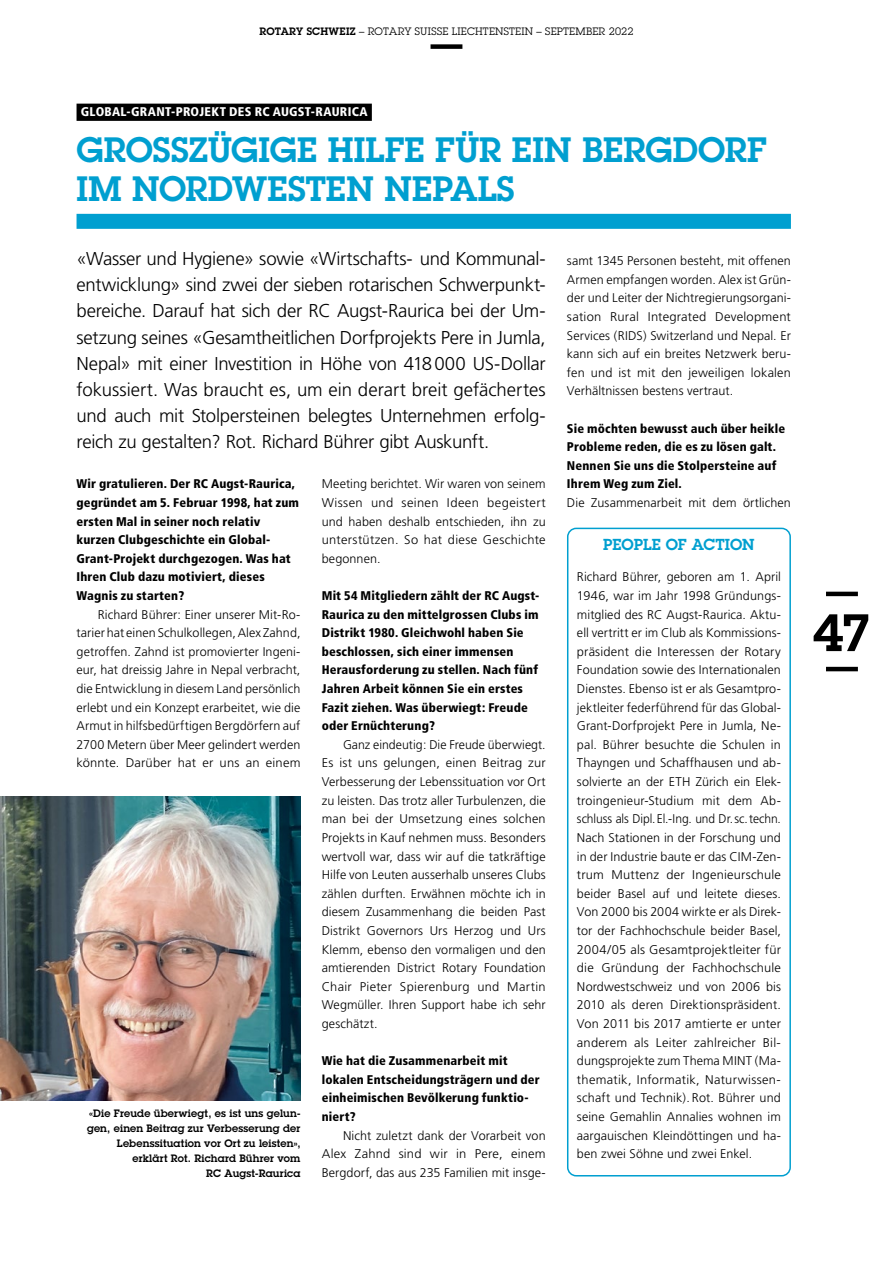
<style>
.page{position:relative;width:893px;height:1263px;background:#fff}
.page>*{position:absolute;margin:0;border:0;box-sizing:border-box;transform-origin:0 0}
.t1{font:600 51.45px "Lubalin Graph";color:#000}
.t2{font:600 34.5px/39px "Lubalin Graph";color:#009fd0}
.t3{font:300 18.6px/26.1px "Frutiger";letter-spacing:-.02em;color:#000;text-align:justify}
.t4{font:600 15.6px "Lubalin Graph";color:#009fd0}
.t5{font:300 12.6px/18.6px "Frutiger";letter-spacing:.01em;color:#000;text-align:justify}
.t6{font:900 condensed 12.6px/18.6px "Frutiger";letter-spacing:.01em;color:#000}
.t7{font:900 condensed 12.6px "Frutiger";letter-spacing:.02em;color:#fff}
.t8{font:600 10.5px/15px "Lubalin Graph";letter-spacing:.015em;color:#000;text-align:right}
.t9{font:10.5px "Lubalin Graph";letter-spacing:.025em;color:#000}
.s1{font-weight:600}
</style>
<div class="page">
<hr style="left:826px;top:667px;width:32px;height:4px;background:#000">
<hr style="left:826px;top:592px;width:32px;height:4px;background:#000">
<div style="left:431px;top:44px;width:31px;height:5px;background:#000"></div>
<div style="left:77px;top:104px;width:295px;height:17px;background:#000"></div>
<div style="left:77px;top:214px;width:714px;height:15px;background:#009fd0"></div>
<img style="left:0;top:796px;width:300px;height:305px">
<div style="left:567px;top:528px;width:224px;height:648px;border:2px solid #009fd0;border-radius:9px"></div>
<p class="t9" style="left:259px;top:25px;width:375px"><span class="s1">ROTARY SCHWEIZ</span> – ROTARY SUISSE LIECHTENSTEIN – SEPTEMBER 2022</p>
<p class="t7" style="left:81px;top:104px;width:288px">GLOBAL-GRANT-PROJEKT DES RC AUGST-RAURICA</p>
<h2 class="t2" style="left:77px;top:130px;width:692px">GROSSZÜGIGE HILFE FÜR EIN BERGDORF<br>IM NORDWESTEN NEPALS</h2>
<p class="t3" style="left:77px;top:246px;width:471px">«Wasser und Hygiene» sowie «Wirtschafts- und Kommunal&shy;entwicklung» sind zwei der sieben rotarischen Schwerpunkt&shy;bereiche. Darauf hat sich der RC Augst-Raurica bei der Um&shy;setzung seines «Gesamtheitlichen Dorfprojekts Pere in Jumla, Nepal» mit einer Investition in Höhe von 418000 US-Dollar fokussiert. Was braucht es, um ein derart breit gefächertes und auch mit Stolpersteinen belegtes Unternehmen erfolg&shy;reich zu gestalten? Rot. Richard Bührer gibt Auskunft.</p>
<p class="t6" style="left:77px;top:475px;width:224px">Wir gratulieren. Der RC Augst-Raurica, gegründet am 5. Februar 1998, hat zum ersten Mal in seiner noch relativ kurzen Clubgeschichte ein Global-Grant-Projekt durchgezogen. Was hat Ihren Club dazu motiviert, dieses Wagnis zu starten?</p>
<p class="t5" style="left:77px;top:605px;width:225px;text-indent:21px">Richard Bührer: Einer unserer Mit-Ro&shy;tarier hat einen Schulkollegen, Alex Zahnd, getroffen. Zahnd ist promovierter Ingeni&shy;eur, hat dreissig Jahre in Nepal verbracht, die Entwicklung in diesem Land persönlich erlebt und ein Konzept erarbeitet, wie die Armut in hilfsbedürftigen Bergdörfern auf 2700 Metern über Meer gelindert werden könnte. Darüber hat er uns an einem</p>
<p class="t5" style="left:322px;top:475px;width:225px">Meeting berichtet. Wir waren von seinem Wissen und seinen Ideen begeistert und haben deshalb entschieden, ihn zu unterstützen. So hat diese Geschichte begonnen.</p>
<p class="t6" style="left:322px;top:586px;width:219px">Mit 54 Mitgliedern zählt der RC Augst-Raurica zu den mittelgrossen Clubs im Distrikt 1980. Gleichwohl haben Sie beschlossen, sich einer immensen Herausforderung zu stellen. Nach fünf Jahren Arbeit können Sie ein erstes Fazit ziehen. Was überwiegt: Freude oder Ernüchterung?</p>
<p class="t5" style="left:322px;top:735px;width:225px;text-indent:21px">Ganz eindeutig: Die Freude überwiegt.<br>Es ist uns gelungen, einen Beitrag zur Verbesserung der Lebenssituation vor Ort zu leisten. Das trotz aller Turbulenzen, die man bei der Umsetzung eines solchen Projekts in Kauf nehmen muss. Besonders wertvoll war, dass wir auf die tatkräftige Hilfe von Leuten ausserhalb unseres Clubs zählen durften. Erwähnen möchte ich in diesem Zusammenhang die beiden Past Distrikt Governors Urs Herzog und Urs Klemm, ebenso den vormaligen und den amtierenden District Rotary Foundation Chair Pieter Spierenburg und Martin Wegmüller. Ihren Support habe ich sehr geschätzt.</p>
<p class="t6" style="left:322px;top:1051px;width:220px">Wie hat die Zusammenarbeit mit lokalen Entscheidungsträgern und der einheimischen Bevölkerung funktio&shy;niert?</p>
<p class="t5" style="left:322px;top:1126px;width:225px;text-indent:21px">Nicht zuletzt dank der Vorarbeit von Alex Zahnd sind wir in Pere, einem Bergdorf, das aus 235 Familien mit insge-</p>
<p class="t8" style="left:87px;top:1106px;width:215px">«Die Freude überwiegt, es ist uns gelun&shy;gen, einen Beitrag zur Verbesserung der Lebenssituation vor Ort zu leisten», erklärt Rot. Richard Bührer vom<br>RC Augst-Raurica</p>
<p class="t5" style="left:567px;top:252px;width:225px">samt 1345 Personen besteht, mit offenen Armen empfangen worden. Alex ist Grün&shy;der und Leiter der Nichtregierungsorgani&shy;sation Rural Integrated Development Services (RIDS) Switzerland und Nepal. Er kann sich auf ein breites Netzwerk beru&shy;fen und ist mit den jeweiligen lokalen Verhältnissen bestens vertraut.</p>
<p class="t6" style="left:567px;top:419px;width:220px">Sie möchten bewusst auch über heikle<br>Probleme reden, die es zu lösen galt.<br>Nennen Sie uns die Stolpersteine auf<br>Ihrem Weg zum Ziel.</p>
<p class="t5" style="left:567px;top:494px;width:225px">Die Zusammenarbeit mit dem örtlichen</p>
<p class="t4" style="left:603px;top:534px;width:153px">PEOPLE OF ACTION</p>
<p class="t5" style="left:577px;top:568px;width:205px">Richard Bührer, geboren am 1. April 1946, war im Jahr 1998 Gründungs&shy;mitglied des RC Augst-Raurica. Aktu&shy;ell vertritt er im Club als Kommissions&shy;präsident die Interessen der Rotary Foundation sowie des Internationalen Dienstes. Ebenso ist er als Gesamtpro&shy;jektleiter federführend für das Global-Grant-Dorfprojekt Pere in Jumla, Ne&shy;pal. Bührer besuchte die Schulen in Thayngen und Schaffhausen und ab&shy;solvierte an der ETH Zürich ein Elek&shy;troingenieur-Studium mit dem Ab&shy;schluss als Dipl.El.-Ing. und Dr.sc.techn.<br>Nach Stationen in der Forschung und in der Industrie baute er das CIM-Zen&shy;trum Muttenz der Ingenieurschule beider Basel auf und leitete dieses.<br>Von 2000 bis 2004 wirkte er als Direk&shy;tor der Fachhochschule beider Basel, 2004/05 als Gesamtprojektleiter für die Gründung der Fachhochschule Nordwestschweiz und von 2006 bis 2010 als deren Direktionspräsident.<br>Von 2011 bis 2017 amtierte er unter anderem als Leiter zahlreicher Bil&shy;dungsprojekte zum Thema MINT (Ma&shy;thematik, Informatik, Naturwissen&shy;schaft und Technik). Rot. Bührer und seine Gemahlin Annalies wohnen im aargauischen Kleindöttingen und ha&shy;ben zwei Söhne und zwei Enkel.</p>
<h1 class="t1" style="left:813px;top:599px;width:59px">47</h1>
</div>
